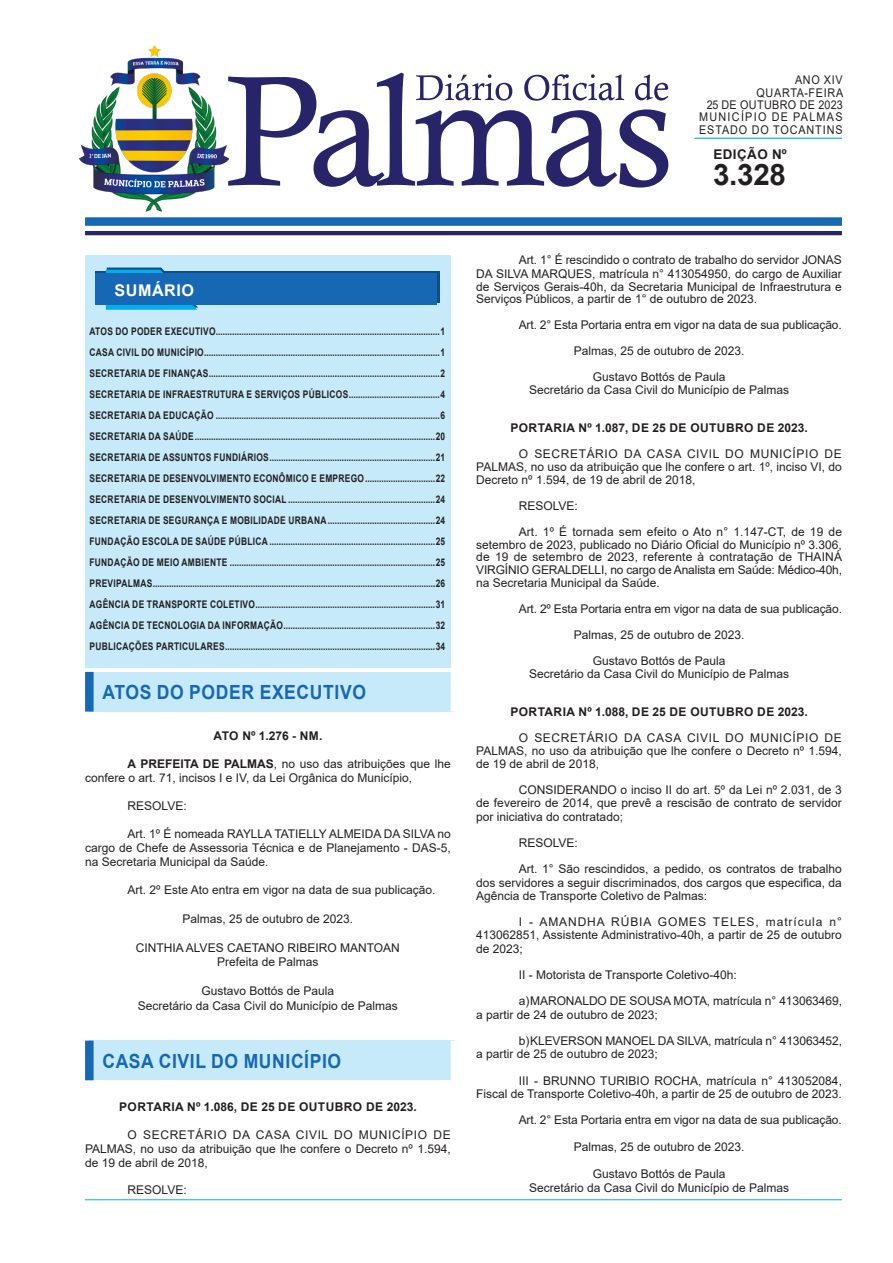
<style>
.page{position:relative;width:893px;height:1263px;background:#fff}
.page>*{position:absolute;margin:0;border:0;box-sizing:border-box;transform-origin:0 0}
.t1{font:700 29.55px "Arial";color:#231f20}
.CHANCELA{font:700 19.5px "Arial";letter-spacing:.035em;color:#1768b4;scale:.9 1}
.t2{font:700 16.2px "Arial";letter-spacing:.035em;color:#fff}
.t3{font:700 13.35px "Arial";letter-spacing:.035em;color:#231f20}
.TEXTO{font:12px/13.2px "Arial";color:#231f20;text-align:justify}
.ASSINATURA{font:12px "Arial";color:#231f20}
.TITULO{font:700 12px "Arial";letter-spacing:.035em;color:#231f20}
.TEXTO-2{font:12px "Arial";letter-spacing:.035em;color:#231f20;scale:.9 1}
.TEXTO-3{font:12px "Arial";letter-spacing:.12em;color:#231f20;scale:.9 1}
.TEXTO-4{font:12px "Arial";letter-spacing:.085em;color:#231f20;scale:.9 1}
.TITULO-2{font:700 12px "Arial";letter-spacing:.01em;color:#231f20}
.TEXTO-5{font:12px "Arial";letter-spacing:.065em;color:#231f20;scale:.9 1}
.TEXTO-6{font:12px "Arial";color:#231f20;scale:.9 1}
.t4{font:700 10.5px "Arial";letter-spacing:.035em;color:#231f20;scale:.8 1}
.s1{font-weight:700}
</style>
<div class="page">
<div style="left:85px;top:255px;width:366px;height:413px;background:#c6eafa"></div>
<div style="left:85px;top:217px;width:757px;height:9px;background:#1768b4"></div>
<hr style="left:85px;top:231px;width:757px;height:4px;background:#28246a">
<hr style="left:694px;top:138px;width:148px;height:1px;background:#00aeef">
<svg style="left:229px;top:73px;width:439px;height:115px"></svg>
<svg style="left:96px;top:272px;width:344px;height:31px"></svg>
<svg style="left:106px;top:268px;width:92px;height:42px"></svg>
<div style="left:96px;top:274px;width:341px;height:31px;background:#1768b4"></div>
<hr style="left:85px;top:1199px;width:757px;height:1px;background:#00aeef">
<img style="left:80px;top:46px;width:149px;height:166px">
<div style="left:89px;top:672px;width:366px;height:40px;background:#c6eafa"></div>
<div style="left:85px;top:672px;width:9px;height:40px;background:#1768b4"></div>
<div style="left:451px;top:672px;width:8px;height:40px;background:#fff"></div>
<div style="left:89px;top:1040px;width:366px;height:40px;background:#c6eafa"></div>
<div style="left:85px;top:1040px;width:9px;height:40px;background:#1768b4"></div>
<div style="left:451px;top:1040px;width:8px;height:40px;background:#fff"></div>
<p class="TEXTO-6" style="left:795px;top:72px;width:54px">ANO XIV</p>
<p class="TEXTO-5" style="left:756px;top:84px;width:98px">QUARTA-FEIRA</p>
<p class="TEXTO-2" style="left:707px;top:97px;width:153px">25 DE OUTUBRO DE 2023</p>
<p class="TEXTO-3" style="left:699px;top:109px;width:161px">MUNICÍPIO DE PALMAS</p>
<p class="TEXTO-4" style="left:699px;top:121px;width:161px">ESTADO DO TOCANTINS</p>
<p class="t1" style="left:713px;top:154px;width:74px">3.328</p>
<p class="t3" style="left:713px;top:145px;width:75px">EDIÇÃO Nº</p>
<p class="t2" style="left:114px;top:279px;width:81px">SUMÁRIO</p>
<p class="t4" style="left:90px;top:324px;width:446px">ATOS DO PODER EXECUTIVO................................................................................................1</p>
<p class="t4" style="left:90px;top:345px;width:446px">CASA CIVIL DO MUNICÍPIO.....................................................................................................1</p>
<p class="t4" style="left:90px;top:366px;width:446px">SECRETARIA DE FINANÇAS...................................................................................................2</p>
<p class="t4" style="left:90px;top:387px;width:446px">SECRETARIA DE INFRAESTRUTURA E SERVIÇOS PÚBLICOS.......................................4</p>
<p class="t4" style="left:90px;top:408px;width:446px">SECRETARIA DA EDUCAÇÃO ................................................................................................6</p>
<p class="t4" style="left:90px;top:429px;width:446px">SECRETARIA DA SAÚDE.......................................................................................................20</p>
<p class="t4" style="left:90px;top:450px;width:446px">SECRETARIA DE ASSUNTOS FUNDIÁRIOS.......................................................................21</p>
<p class="t4" style="left:90px;top:471px;width:446px">SECRETARIA DE DESENVOLVIMENTO ECONÔMICO E EMPREGO..............................22</p>
<p class="t4" style="left:90px;top:492px;width:446px">SECRETARIA DE DESENVOLVIMENTO SOCIAL ...............................................................24</p>
<p class="t4" style="left:90px;top:513px;width:446px">SECRETARIA DE SEGURANÇA E MOBILIDADE URBANA ..............................................24</p>
<p class="t4" style="left:90px;top:534px;width:446px">FUNDAÇÃO ESCOLA DE SAÚDE PÚBLICA .......................................................................25</p>
<p class="t4" style="left:90px;top:555px;width:446px">FUNDAÇÃO DE MEIO AMBIENTE ........................................................................................25</p>
<p class="t4" style="left:90px;top:576px;width:446px">PREVIPALMAS.........................................................................................................................26</p>
<p class="t4" style="left:90px;top:597px;width:446px">AGÊNCIA DE TRANSPORTE COLETIVO.............................................................................31</p>
<p class="t4" style="left:90px;top:618px;width:446px">AGÊNCIA DE TECNOLOGIA DA INFORMAÇÃO.................................................................32</p>
<p class="t4" style="left:90px;top:639px;width:446px">PUBLICAÇÕES PARTICULARES..........................................................................................34</p>
<p class="CHANCELA" style="left:102px;top:678px;width:294px">ATOS DO PODER EXECUTIVO</p>
<p class="TITULO-2" style="left:214px;top:727px;width:110px">ATO Nº 1.276 - NM.</p>
<p class="TEXTO" style="left:85px;top:757px;width:367px;line-height:14px;text-indent:43px"><span class="s1">A PREFEITA DE PALMAS</span>, no uso das atribuições que lhe confere o art. 71, incisos I e IV, da Lei Orgânica do Município,</p>
<p class="TEXTO" style="left:128px;top:799px;width:61px">RESOLVE:</p>
<p class="TEXTO" style="left:85px;top:826px;width:367px;line-height:14px;text-indent:43px">Art. 1º É nomeada RAYLLA TATIELLY ALMEIDA DA SILVA no cargo de Chefe de Assessoria Técnica e de Planejamento - DAS-5, na Secretaria Municipal da Saúde.</p>
<p class="TEXTO" style="left:128px;top:883px;width:309px">Art. 2º Este Ato entra em vigor na data de sua publicação.</p>
<p class="ASSINATURA" style="left:182px;top:910px;width:172px">Palmas, 25 de outubro de 2023.</p>
<p class="ASSINATURA" style="left:136px;top:939px;width:266px">CINTHIA ALVES CAETANO RIBEIRO MANTOAN</p>
<p class="ASSINATURA" style="left:217px;top:954px;width:103px">Prefeita de Palmas</p>
<p class="ASSINATURA" style="left:201px;top:983px;width:134px">Gustavo Bottós de Paula</p>
<p class="ASSINATURA" style="left:138px;top:997px;width:262px">Secretário da Casa Civil do Município de Palmas</p>
<p class="CHANCELA" style="left:102px;top:1047px;width:267px">CASA CIVIL DO MUNICÍPIO</p>
<p class="TITULO" style="left:119px;top:1098px;width:299px">PORTARIA Nº 1.086, DE 25 DE OUTUBRO DE 2023.</p>
<p class="TEXTO" style="left:85px;top:1128px;width:367px;line-height:14px;text-indent:43px">O SECRETÁRIO DA CASA CIVIL DO MUNICÍPIO DE PALMAS, no uso da atribuição que lhe confere o Decreto nº 1.594, de 19 de abril de 2018,</p>
<p class="TEXTO" style="left:128px;top:1183px;width:61px">RESOLVE:</p>
<p class="TEXTO" style="left:476px;top:253px;width:367px;text-indent:43px">Art. 1° É rescindido o contrato de trabalho do servidor JONAS DA SILVA MARQUES, matrícula n° 413054950, do cargo de Auxiliar de Serviços Gerais-40h, da Secretaria Municipal de Infraestrutura e Serviços Públicos, a partir de 1° de outubro de 2023.</p>
<p class="TEXTO" style="left:519px;top:318px;width:324px">Art. 2° Esta Portaria entra em vigor na data de sua publicação.</p>
<p class="ASSINATURA" style="left:574px;top:342px;width:172px">Palmas, 25 de outubro de 2023.</p>
<p class="ASSINATURA" style="left:593px;top:368px;width:134px">Gustavo Bottós de Paula</p>
<p class="ASSINATURA" style="left:529px;top:381px;width:262px">Secretário da Casa Civil do Município de Palmas</p>
<p class="TITULO" style="left:510px;top:420px;width:299px">PORTARIA Nº 1.087, DE 25 DE OUTUBRO DE 2023.</p>
<p class="TEXTO" style="left:476px;top:447px;width:367px;text-indent:43px">O SECRETÁRIO DA CASA CIVIL DO MUNICÍPIO DE PALMAS, no uso da atribuição que lhe confere o art. 1º, inciso VI, do Decreto nº 1.594, de 19 de abril de 2018,</p>
<p class="TEXTO" style="left:519px;top:499px;width:61px">RESOLVE:</p>
<p class="TEXTO" style="left:476px;top:525px;width:367px;text-indent:43px">Art. 1º É tornada sem efeito o Ato n° 1.147-CT, de 19 de setembro de 2023, publicado no Diário Oficial do Município nº 3.306, de 19 de setembro de 2023, referente à contratação de THAINÁ VIRGÍNIO GERALDELLI, no cargo de Analista em Saúde: Médico-40h, na Secretaria Municipal da Saúde.</p>
<p class="TEXTO" style="left:519px;top:602px;width:325px">Art. 2º Esta Portaria entra em vigor na data de sua publicação.</p>
<p class="ASSINATURA" style="left:574px;top:626px;width:172px">Palmas, 25 de outubro de 2023.</p>
<p class="ASSINATURA" style="left:593px;top:652px;width:134px">Gustavo Bottós de Paula</p>
<p class="ASSINATURA" style="left:529px;top:665px;width:262px">Secretário da Casa Civil do Município de Palmas</p>
<p class="TITULO" style="left:510px;top:703px;width:299px">PORTARIA Nº 1.088, DE 25 DE OUTUBRO DE 2023.</p>
<p class="TEXTO" style="left:476px;top:731px;width:367px;text-indent:43px">O SECRETÁRIO DA CASA CIVIL DO MUNICÍPIO DE PALMAS, no uso da atribuição que lhe confere o Decreto nº 1.594, de 19 de abril de 2018,</p>
<p class="TEXTO" style="left:476px;top:783px;width:367px;text-indent:43px">CONSIDERANDO o inciso II do art. 5º da Lei nº 2.031, de 3 de fevereiro de 2014, que prevê a rescisão de contrato de servidor por iniciativa do contratado;</p>
<p class="TEXTO" style="left:519px;top:836px;width:61px">RESOLVE:</p>
<p class="TEXTO" style="left:476px;top:862px;width:367px;text-indent:43px">Art. 1° São rescindidos, a pedido, os contratos de trabalho dos servidores a seguir discriminados, dos cargos que especifica, da Agência de Transporte Coletivo de Palmas:</p>
<p class="TEXTO" style="left:476px;top:915px;width:367px;text-indent:43px">I - AMANDHA RÚBIA GOMES TELES, matrícula n° 413062851, Assistente Administrativo-40h, a partir de 25 de outubro de 2023;</p>
<p class="TEXTO" style="left:519px;top:968px;width:220px">II - Motorista de Transporte Coletivo-40h:</p>
<p class="TEXTO" style="left:476px;top:994px;width:367px;text-indent:43px">a)MARONALDO DE SOUSA MOTA, matrícula n° 413063469, a partir de 24 de outubro de 2023;</p>
<p class="TEXTO" style="left:476px;top:1034px;width:367px;text-indent:43px">b)KLEVERSON MANOEL DA SILVA, matrícula n° 413063452, a partir de 25 de outubro de 2023;</p>
<p class="TEXTO" style="left:476px;top:1074px;width:367px;text-align:right">III - BRUNNO TURIBIO ROCHA, matrícula n° 413052084,<br>Fiscal de Transporte Coletivo-40h, a partir de 25 de outubro de 2023.</p>
<p class="TEXTO" style="left:519px;top:1113px;width:324px">Art. 2° Esta Portaria entra em vigor na data de sua publicação.</p>
<p class="ASSINATURA" style="left:574px;top:1138px;width:172px">Palmas, 25 de outubro de 2023.</p>
<p class="ASSINATURA" style="left:593px;top:1166px;width:134px">Gustavo Bottós de Paula</p>
<p class="ASSINATURA" style="left:529px;top:1179px;width:262px">Secretário da Casa Civil do Município de Palmas</p>
</div>
